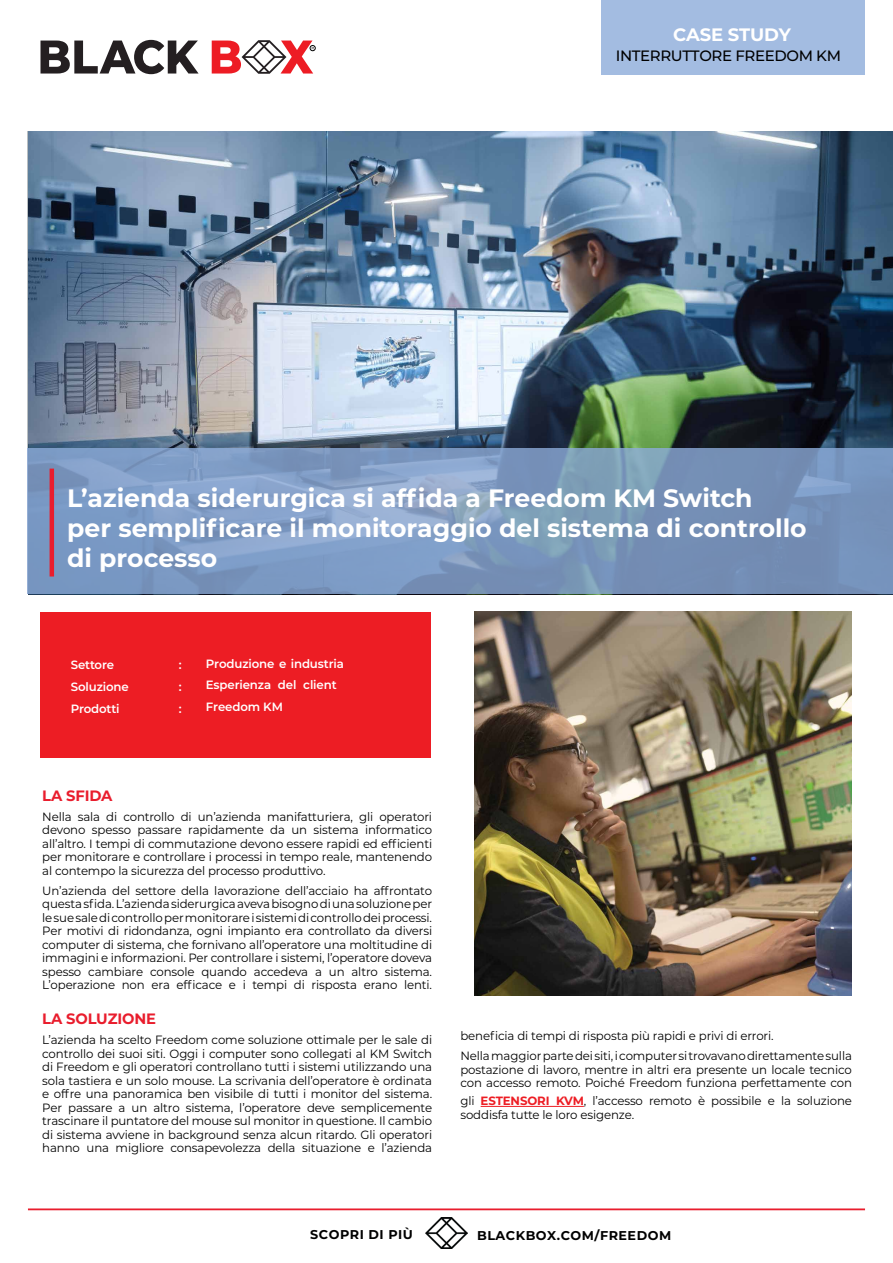
<style>
.page{position:relative;width:893px;height:1263px;background:#fff}
.page>*{position:absolute;margin:0;border:0;box-sizing:border-box;transform-origin:0 0}
.t1{font:700 25.05px/30.2px "Montserrat";color:#fff}
.t2{font:700 18px "Montserrat";letter-spacing:-.01em;color:#fff}
.t3{font:500 15px "Montserrat";letter-spacing:-.025em;color:#000}
.t4{font:700 15px "Montserrat";letter-spacing:-.01em;color:#e91d2d}
.t5{font:700 12.75px "Montserrat";letter-spacing:.04em;color:#000}
.t6{font:700 12.75px "Montserrat";letter-spacing:.04em;color:#000101}
.t7{font:12px/13.5px "Montserrat";letter-spacing:-.01em;color:#000;text-align:justify}
.t8{font:600 12px/21.9px "Montserrat";letter-spacing:-.01em;color:#fff}
.s1{font-weight:700;color:#ed1d24}
</style>
<div class="page">
<hr style="left:28px;top:1208px;width:837px;height:2px;background:#e91d2d">
<img style="left:426px;top:1217px;width:41px;height:32px">
<div style="left:40px;top:612px;width:390px;height:146px;background:#ed1d24"></div>
<img style="left:28px;top:132px;width:865px;height:317px">
<div style="left:602px;top:0;width:263px;height:75px;background:#a3bce1"></div>
<svg style="left:28px;top:449px;width:865px;height:145px;background:#7c98be"></svg>
<hr style="left:50px;top:469px;width:4px;height:107px;background:#e91d2d">
<svg style="left:40px;top:40px;width:159px;height:34px"></svg>
<svg style="left:212px;top:40px;width:103px;height:34px"></svg>
<hr style="left:481px;top:1106px;width:103px;height:1px;background:#ed1d24">
<img style="left:474px;top:611px;width:378px;height:384px">
<h2 class="t2" style="left:673px;top:22px;width:119px">CASE STUDY</h2>
<p class="t3" style="left:616px;top:46px;width:227px">INTERRUTTORE FREEDOM KM</p>
<h1 class="t1" style="left:67px;top:481px;width:741px">L’azienda siderurgica si affida a Freedom KM Switch<br>per semplificare il monitoraggio del sistema di controllo di processo</h1>
<p class="t8" style="left:71px;top:653px;width:45px">Settore</p>
<p class="t8" style="left:179px;top:653px;width:4px">:</p>
<p class="t8" style="left:71px;top:675px;width:60px">Soluzione</p>
<p class="t8" style="left:179px;top:675px;width:4px">:</p>
<p class="t8" style="left:71px;top:697px;width:50px">Prodotti</p>
<p class="t8" style="left:179px;top:697px;width:4px">:</p>
<p class="t8" style="left:206px;top:652px;width:140px">Produzione e industria<br>Esperienza del client<br>Freedom KM</p>
<p class="t4" style="left:42px;top:784px;width:72px">LA SFIDA</p>
<p class="t7" style="left:42px;top:809px;width:391px">Nella sala di controllo di un’azienda manifatturiera, gli operatori devono spesso passare rapidamente da un sistema informatico all’altro. I tempi di commutazione devono essere rapidi ed efficienti per monitorare e controllare i processi in tempo reale, mantenendo al contempo la sicurezza del processo produttivo.</p>
<p class="t7" style="left:42px;top:883px;width:391px">Un’azienda del settore della lavorazione dell’acciaio ha affrontato questa sfida. L’azienda siderurgica aveva bisogno di una soluzione per le sue sale di controllo per monitorare i sistemi di controllo dei processi.<br>Per motivi di ridondanza, ogni impianto era controllato da diversi computer di sistema, che fornivano all’operatore una moltitudine di immagini e informazioni. Per controllare i sistemi, l’operatore doveva spesso cambiare console quando accedeva a un altro sistema.<br>L’operazione non era efficace e i tempi di risposta erano lenti.</p>
<p class="t4" style="left:42px;top:1008px;width:115px">LA SOLUZIONE</p>
<p class="t7" style="left:42px;top:1033px;width:391px">L’azienda ha scelto Freedom come soluzione ottimale per le sale di controllo dei suoi siti. Oggi i computer sono collegati al KM Switch di Freedom e gli operatori controllano tutti i sistemi utilizzando una sola tastiera e un solo mouse. La scrivania dell’operatore è ordinata e offre una panoramica ben visibile di tutti i monitor del sistema.<br>Per passare a un altro sistema, l’operatore deve semplicemente trascinare il puntatore del mouse sul monitor in questione. Il cambio di sistema avviene in background senza alcun ritardo. Gli operatori hanno una migliore consapevolezza della situazione e l’azienda</p>
<p class="t7" style="left:460px;top:1025px;width:393px;line-height:20px">beneficia di tempi di risposta più rapidi e privi di errori.<br>Nella maggior parte dei siti, i computer si trovavano direttamente sulla</p>
<p class="t7" style="left:460px;top:1062px;width:393px">postazione di lavoro, mentre in altri era presente un locale tecnico con accesso remoto. Poiché Freedom funziona perfettamente con</p>
<p class="t7" style="left:460px;top:1094px;width:393px">gli <span class="s1">ESTENSORI KVM</span>, l’accesso remoto è possibile e la soluzione soddisfa tutte le loro esigenze.</p>
<p class="t6" style="left:310px;top:1226px;width:104px">SCOPRI DI PIÙ</p>
<p class="t5" style="left:477px;top:1226px;width:196px">BLACKBOX.COM/FREEDOM</p>
</div>
